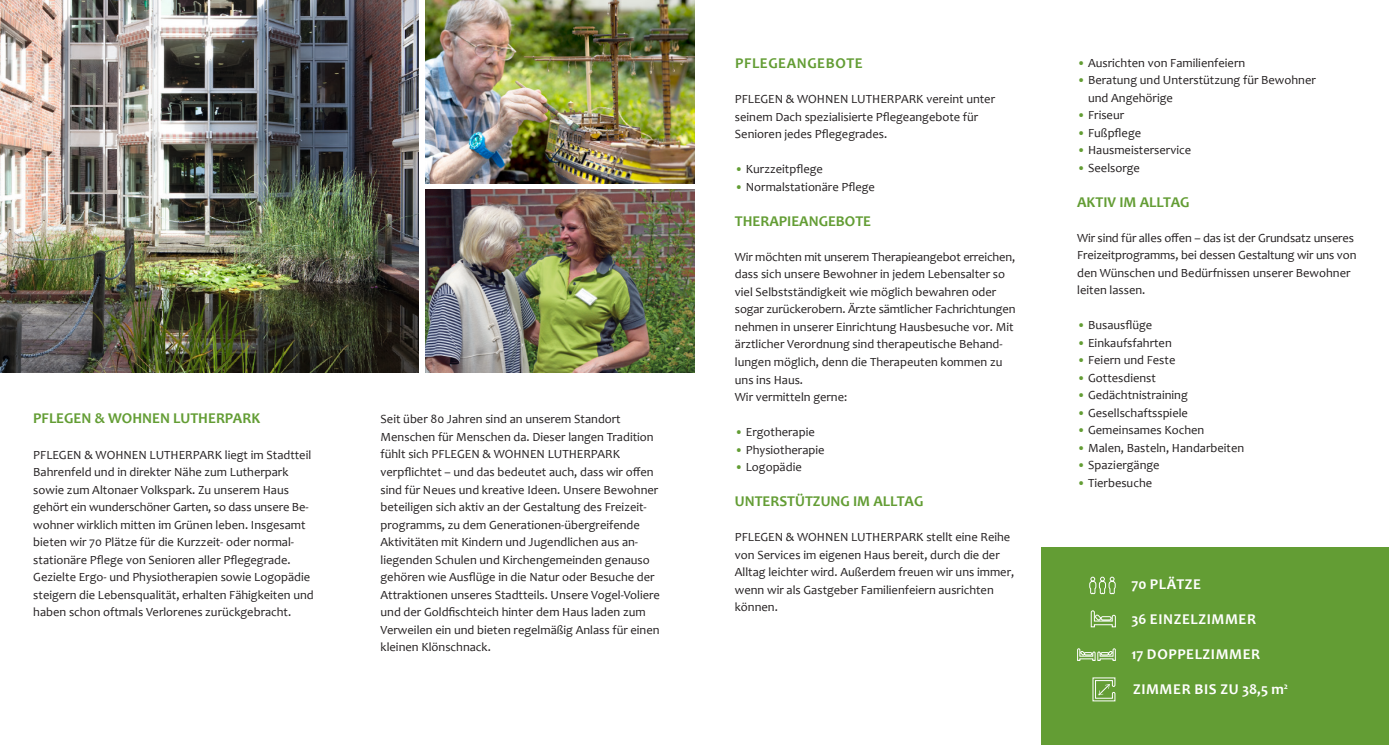
<style>
.page{position:relative;width:1389px;height:745px;background:#fff}
.page>*{position:absolute;margin:0;border:0;box-sizing:border-box;transform-origin:0 0}
.t1{font:700 15px "Candara";color:#639d34}
.t2{font:700 15px "Candara";letter-spacing:.04em;color:#fff}
.t3{font:12.5px/17.5px "Candara";color:#231f20}
.s1{color:#639d34}
</style>
<div class="page">
<img style="left:0;top:0;width:418px;height:372px">
<img style="left:425px;top:0;width:269px;height:183px">
<img style="left:425px;top:189px;width:269px;height:183px">
<div style="left:1042px;top:547px;width:347px;height:197px;background:#639d34"></div>
<svg style="left:1089px;top:576px;width:27px;height:18px"></svg>
<svg style="left:1090px;top:610px;width:26px;height:17px"></svg>
<svg style="left:1077px;top:648px;width:39px;height:12px"></svg>
<svg style="left:1092px;top:677px;width:24px;height:24px"></svg>
<p class="t1" style="left:33px;top:409px;width:228px">PFLEGEN &amp; WOHNEN LUTHERPARK</p>
<p class="t3" style="left:33px;top:445px;width:282px">PFLEGEN &amp; WOHNEN LUTHERPARK liegt im Stadtteil Bahrenfeld und in direkter Nähe zum Lutherpark sowie zum Altonaer Volkspark. Zu unserem Haus gehört ein wunderschöner Garten, so dass unsere Be&shy;wohner wirklich mitten im Grünen leben. Insgesamt bieten wir 70 Plätze für die Kurzzeit- oder normal&shy;stationäre Pflege von Senioren aller Pflegegrade.<br>Gezielte Ergo- und Physiotherapien sowie Logopädie steigern die Lebensqualität, erhalten Fähigkeiten und haben schon oftmals Verlorenes zurückgebracht.</p>
<p class="t3" style="left:381px;top:410px;width:281px">Seit über 80 Jahren sind an unserem Standort Menschen für Menschen da. Dieser langen Tradition fühlt sich PFLEGEN &amp; WOHNEN LUTHERPARK verpflichtet – und das bedeutet auch, dass wir offen sind für Neues und kreative Ideen. Unsere Bewohner beteiligen sich aktiv an der Gestaltung des Freizeit&shy;programms, zu dem Generationen-übergreifende Aktivitäten mit Kindern und Jugendlichen aus an&shy;liegenden Schulen und Kirchengemeinden genauso gehören wie Ausflüge in die Natur oder Besuche der Attraktionen unseres Stadtteils. Unsere Vogel-Voliere und der Goldfischteich hinter dem Haus laden zum Verweilen ein und bieten regelmäßig Anlass für einen kleinen Klönschnack.</p>
<p class="t1" style="left:735px;top:54px;width:19px">PFLEGEANGE</p>
<p class="t1" style="left:826px;top:54px;width:20px">BOTE</p>
<p class="t3" style="left:735px;top:90px;width:262px">PFLEGEN &amp; WOHNEN LUTHERPARK vereint unter seinem Dach spezialisierte Pflegeangebote für<br>Senioren jedes Pflegegrades.</p>
<p class="t3" style="left:735px;top:160px;width:90px"><span class="s1">•</span> Kurzzeitpflege</p>
<p class="t3" style="left:735px;top:178px;width:142px"><span class="s1">•</span> Normalstationäre Pflege</p>
<p class="t1" style="left:735px;top:211px;width:138px">THERAPIEANGEBOTE</p>
<p class="t3" style="left:735px;top:248px;width:282px">Wir möchten mit unserem Therapieangebot erreichen, dass sich unsere Bewohner in jedem Lebensalter so viel Selbstständigkeit wie möglich bewahren oder sogar zurückerobern. Ärzte sämtlicher Fachrichtungen nehmen in unserer Einrichtung Hausbesuche vor. Mit ärztlicher Verordnung sind therapeutische Behand&shy;lungen möglich, denn die Therapeuten kommen zu uns ins Haus.<br>Wir vermitteln gerne:</p>
<p class="t3" style="left:735px;top:423px;width:81px"><span class="s1">•</span> Ergotherapie</p>
<p class="t3" style="left:735px;top:440px;width:91px"><span class="s1">•</span> Physiotherapie</p>
<p class="t3" style="left:735px;top:458px;width:68px"><span class="s1">•</span> Logopädie</p>
<p class="t1" style="left:735px;top:491px;width:190px">UNTERSTÜTZUNG IM ALLTAG</p>
<p class="t3" style="left:735px;top:528px;width:281px">PFLEGEN &amp; WOHNEN LUTHERPARK stellt eine Reihe von Services im eigenen Haus bereit, durch die der Alltag leichter wird. Außerdem freuen wir uns immer, wenn wir als Gastgeber Familienfeiern ausrichten können.</p>
<p class="t3" style="left:1077px;top:53px;width:170px"><span class="s1">•</span> Ausrichten von Familienfeiern</p>
<p class="t3" style="left:1088px;top:71px;width:229px;text-indent:-11px"><span class="s1">•</span> Beratung und Unterstützung für Bewohner und Angehörige</p>
<p class="t3" style="left:1077px;top:106px;width:49px"><span class="s1">•</span> Friseur</p>
<p class="t3" style="left:1077px;top:123px;width:66px"><span class="s1">•</span> Fußpflege</p>
<p class="t3" style="left:1077px;top:141px;width:115px"><span class="s1">•</span> Hausmeisterservice</p>
<p class="t3" style="left:1077px;top:158px;width:64px"><span class="s1">•</span> Seelsorge</p>
<p class="t1" style="left:1077px;top:192px;width:114px">AKTIV IM ALLTAG</p>
<p class="t3" style="left:1077px;top:228px;width:281px">Wir sind für alles offen – das ist der Grundsatz unseres Freizeitprogramms, bei dessen Gestaltung wir uns von den Wünschen und Bedürfnissen unserer Bewohner leiten lassen.</p>
<p class="t3" style="left:1077px;top:316px;width:77px"><span class="s1">•</span> Busausflüge</p>
<p class="t3" style="left:1077px;top:333px;width:96px"><span class="s1">•</span> Einkaufsfahrten</p>
<p class="t3" style="left:1077px;top:351px;width:100px"><span class="s1">•</span> Feiern und Feste</p>
<p class="t3" style="left:1077px;top:368px;width:80px"><span class="s1">•</span> Gottesdienst</p>
<p class="t3" style="left:1077px;top:386px;width:112px"><span class="s1">•</span> Gedächtnistraining</p>
<p class="t3" style="left:1077px;top:403px;width:112px"><span class="s1">•</span> Gesellschaftsspiele</p>
<p class="t3" style="left:1077px;top:421px;width:129px"><span class="s1">•</span> Gemeinsames Kochen</p>
<p class="t3" style="left:1077px;top:438px;width:169px"><span class="s1">•</span> Malen, Basteln, Handarbeiten</p>
<p class="t3" style="left:1077px;top:456px;width:84px"><span class="s1">•</span> Spaziergänge</p>
<p class="t3" style="left:1077px;top:473px;width:77px"><span class="s1">•</span> Tierbesuche</p>
<p class="t2" style="left:1131px;top:574px;width:54px">70 PLÄTZE</p>
<p class="t2" style="left:1131px;top:609px;width:36px">36 EINZEL</p>
<p class="t2" style="left:1198px;top:609px;width:59px">ZIMMER</p>
<p class="t2" style="left:1131px;top:644px;width:37px">17 DOPPELZIMMER</p>
<p class="t2" style="left:1133px;top:679px;width:19px">ZIMMER</p>
<p class="t2" style="left:1194px;top:679px;width:95px">BIS ZU 38,5 M<sup>2</sup></p>
</div>
